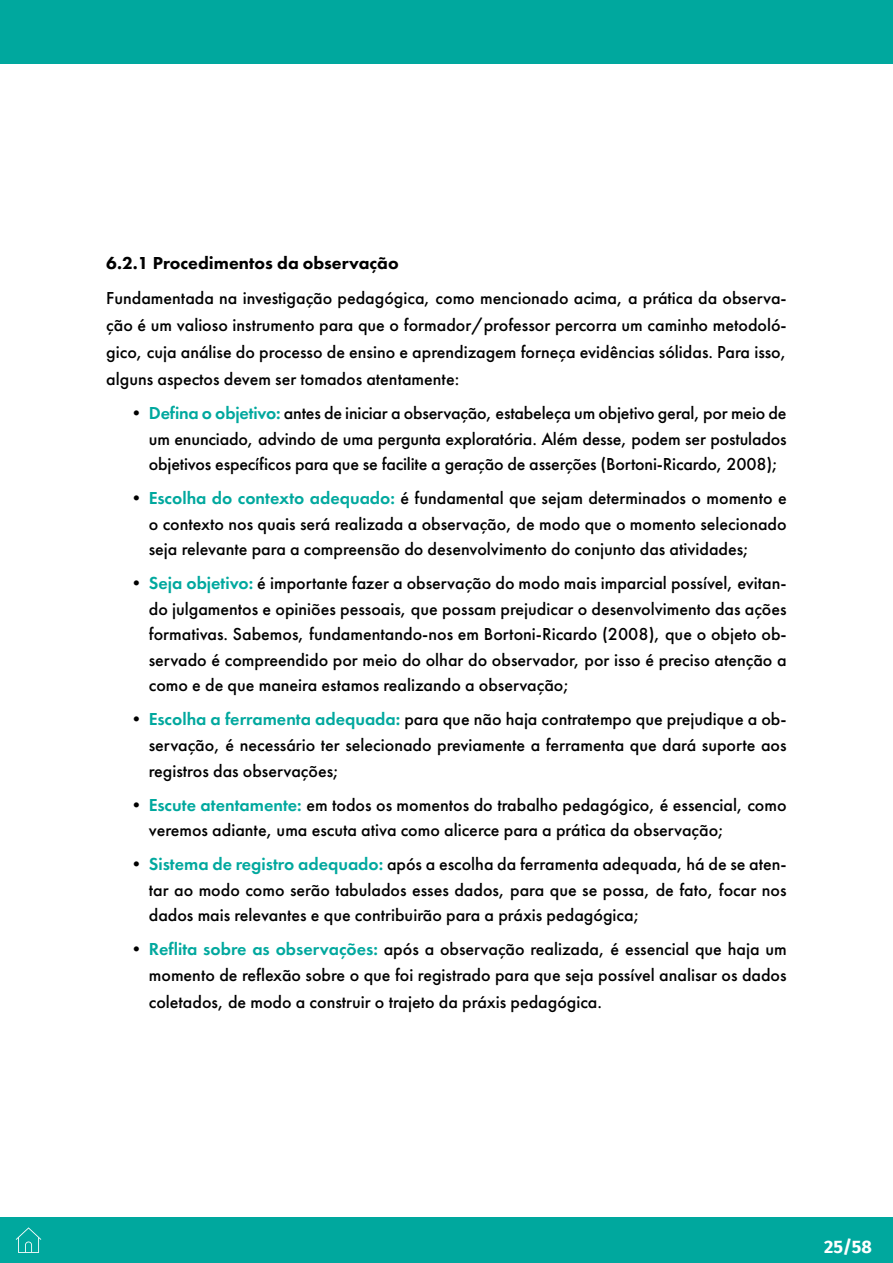
<style>
.page{position:relative;width:893px;height:1263px;background:#fff}
.page>*{position:absolute;margin:0;border:0;box-sizing:border-box;transform-origin:0 0}
.t1{font:500 18px/25.5px "Futura PT";color:#000;text-align:justify}
.t2{font:800 18px "Futura PT";color:#000}
.t3{font:700 18px "Fira Sans";color:#fff}
.s1{font-weight:600;color:#00a89e}
</style>
<div class="page">
<div style="left:0;top:1217px;width:893px;height:46px;background:#00a89e"></div>
<svg style="left:16px;top:1227px;width:25px;height:26px"></svg>
<div style="left:0;top:0;width:893px;height:64px;background:#00a89e"></div>
<p class="t2" style="left:106px;top:252px;width:294px">6.2.1 Procedimentos da observação</p>
<p class="t1" style="left:106px;top:285px;width:682px;line-height:27px">Fundamentada na investigação pedagógica, como mencionado acima, a prática da observa&shy;ção é um valioso instrumento para que o formador/professor percorra um caminho metodoló&shy;gico, cuja análise do processo de ensino e aprendizagem forneça evidências sólidas. Para isso, alguns aspectos devem ser tomados atentamente:</p>
<p class="t1" style="left:149px;top:401px;width:639px;text-indent:-21px">• <span class="s1">Defina o objetivo:</span> antes de iniciar a observação, estabeleça um objetivo geral, por meio de um enunciado, advindo de uma pergunta exploratória. Além desse, podem ser postulados objetivos específicos para que se facilite a geração de asserções (Bortoni-Ricardo, 2008);</p>
<p class="t1" style="left:149px;top:486px;width:639px;text-indent:-21px">• <span class="s1">Escolha do contexto adequado:</span> é fundamental que sejam determinados o momento e o contexto nos quais será realizada a observação, de modo que o momento selecionado seja relevante para a compreensão do desenvolvimento do conjunto das atividades;</p>
<p class="t1" style="left:149px;top:571px;width:639px;text-indent:-21px">• <span class="s1">Seja objetivo:</span> é importante fazer a observação do modo mais imparcial possível, evitan&shy;do julgamentos e opiniões pessoais, que possam prejudicar o desenvolvimento das ações formativas. Sabemos, fundamentando-nos em Bortoni-Ricardo (2008), que o objeto ob&shy;servado é compreendido por meio do olhar do observador, por isso é preciso atenção a como e de que maneira estamos realizando a observação;</p>
<p class="t1" style="left:149px;top:707px;width:639px;text-indent:-21px">• <span class="s1">Escolha a ferramenta adequada:</span> para que não haja contratempo que prejudique a ob&shy;servação, é necessário ter selecionado previamente a ferramenta que dará suporte aos registros das observações;</p>
<p class="t1" style="left:149px;top:792px;width:639px;text-indent:-21px">• <span class="s1">Escute atentamente:</span> em todos os momentos do trabalho pedagógico, é essencial, como veremos adiante, uma escuta ativa como alicerce para a prática da observação;</p>
<p class="t1" style="left:149px;top:851px;width:639px;text-indent:-21px">• <span class="s1">Sistema de registro adequado:</span> após a escolha da ferramenta adequada, há de se aten&shy;tar ao modo como serão tabulados esses dados, para que se possa, de fato, focar nos dados mais relevantes e que contribuirão para a práxis pedagógica;</p>
<p class="t1" style="left:149px;top:936px;width:639px;line-height:26.2px;text-indent:-21px">• <span class="s1">Reflita sobre as observações:</span> após a observação realizada, é essencial que haja um momento de reflexão sobre o que foi registrado para que seja possível analisar os dados coletados, de modo a construir o trajeto da práxis pedagógica.</p>
<p class="t3" style="left:824px;top:1231px;width:49px">25/58</p>
</div>
